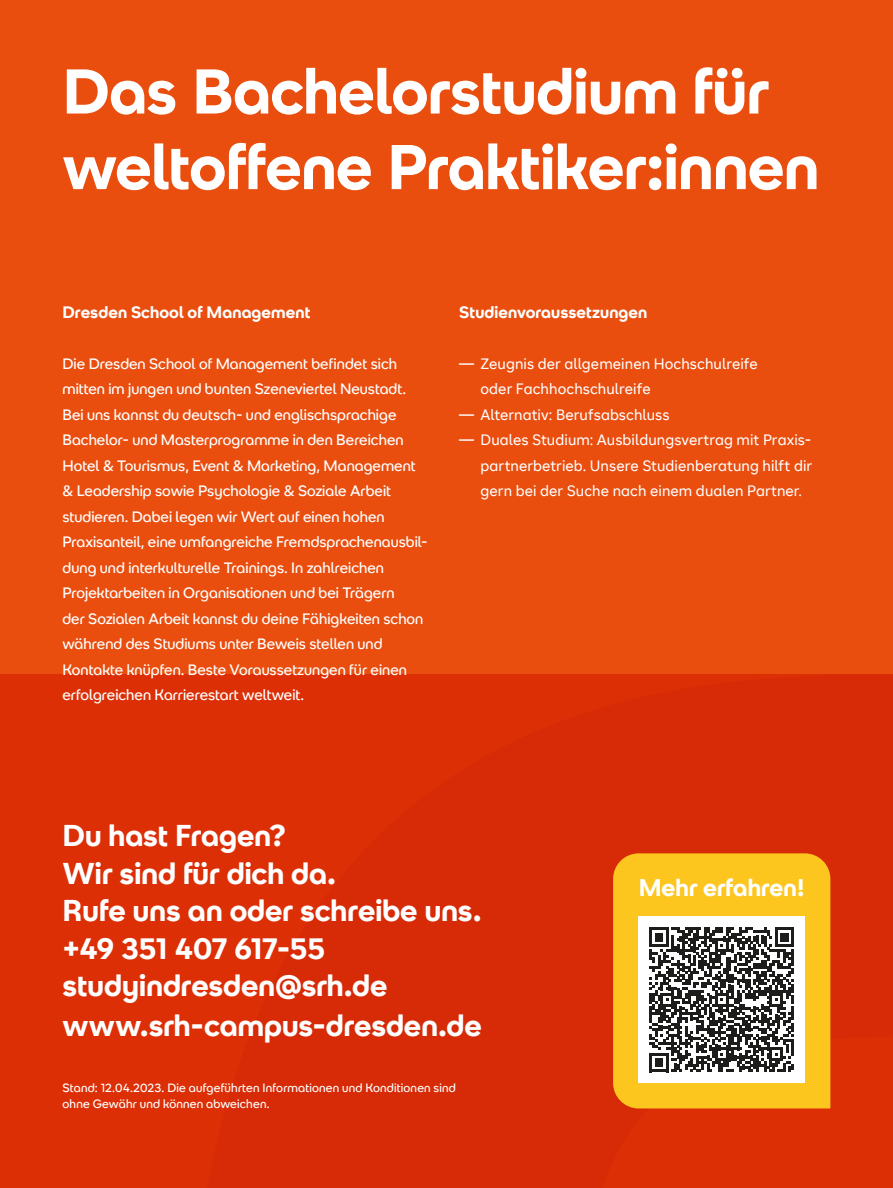
<style>
.page{position:relative;width:893px;height:1188px;background:#e94e0f}
.page>*{position:absolute;margin:0;border:0;box-sizing:border-box;transform-origin:0 0}
.t1{font:700 63px/75.6px "SRH Headline";letter-spacing:-.005em;color:#fff}
.t2{font:700 30px/38px "SRH Headline";color:#fff}
.t3{font:700 24px "SRH Headline";color:#fff}
.t4{font:700 16.5px "SRH Headline";letter-spacing:.005em;color:#fff}
.t5{font:15px/25.5px "SRH Headline";color:#fff}
.t6{font:15px/25.5px "SRH Text";letter-spacing:.005em;color:#fff}
.t7{font:12px/16.5px "SRH Headline";letter-spacing:.015em;color:#fff}
</style>
<div class="page">
<div style="left:0;top:675px;width:893px;height:513px;background:#dd2f06"></div>
<div style="left:613px;top:853px;width:217px;height:255px;background:#fdc61e"></div>
<div style="left:639px;top:917px;width:166px;height:166px;background:#fff"></div>
<svg style="left:649px;top:928px;width:145px;height:144px"></svg>
<h1 class="t1" style="left:63px;top:54px;width:758px">Das Bachelorstudium für weltoffene Praktiker:innen</h1>
<p class="t4" style="left:63px;top:302px;width:249px">Dresden School of Management</p>
<p class="t5" style="left:63px;top:351px;width:367px">Die Dresden School of Management befindet sich mitten im jungen und bunten Szeneviertel Neustadt.<br>Bei uns kannst du deutsch- und englischsprachige Bachelor- und Masterprogramme in den Bereichen Hotel &amp; Tourismus, Event &amp; Marketing, Management &amp; Leadership sowie Psychologie &amp; Soziale Arbeit studieren. Dabei legen wir Wert auf einen hohen Praxisanteil, eine umfangreiche Fremdsprachenausbil&shy;dung und interkulturelle Trainings. In zahlreichen Projektarbeiten in Organisationen und bei Trägern<br>der Sozialen Arbeit kannst du deine Fähigkeiten schon während des Studiums unter Beweis stellen und Kontakte knüpfen. Beste Voraussetzungen für einen erfolgreichen Karrierestart weltweit.</p>
<p class="t4" style="left:459px;top:302px;width:190px">Studienvoraussetzungen</p>
<p class="t6" style="left:480px;top:351px;width:279px;text-indent:-21px">— Zeugnis der allgemeinen Hochschulreife oder Fachhochschulreife</p>
<p class="t6" style="left:459px;top:402px;width:212px">— Alternativ: Berufsabschluss</p>
<p class="t6" style="left:480px;top:427px;width:333px;text-align:justify;text-indent:-21px">— Duales Studium: Ausbildungsvertrag mit Praxis&shy;partnerbetrieb. Unsere Studienberatung hilft dir gern bei der Suche nach einem dualen Partner.</p>
<h2 class="t2" style="left:63px;top:817px;width:421px">Du hast Fragen?<br>Wir sind für dich da.<br>Rufe uns an oder schreibe uns. +49 351 407 617-55 studyindresden@srh.de www.srh-campus-dresden.de</h2>
<p class="t7" style="left:63px;top:1080px;width:395px">Stand: 12.04.2023. Die aufgeführten Informationen und Konditionen sind ohne Gewähr und können abweichen.</p>
<h3 class="t3" style="left:639px;top:874px;width:168px">Mehr erfahren!</h3>
</div>
